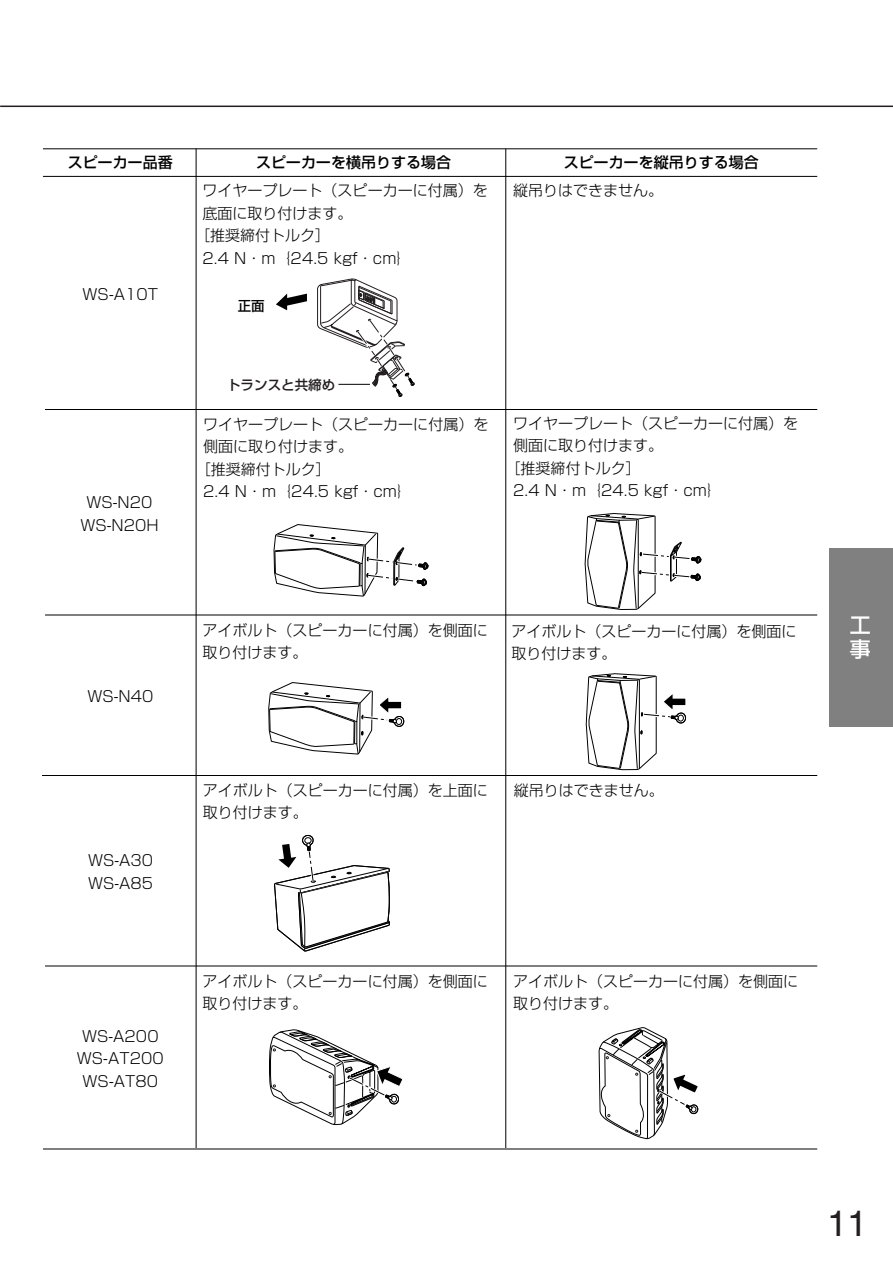
<style>
.page{position:relative;width:893px;height:1263px;background:#fff}
.page>*{position:absolute;margin:0;border:0;box-sizing:border-box;transform-origin:0 0}
.t1{font:36px "Helvetica";color:#231f20}
.t2{font:500 21px/24px "Shin Go";color:#fff}
.t3{font:300 15px/22.5px "Shin Go";color:#000}
.t4{font:500 15px "Shin Go";color:#000}
.t5{font:500 13.5px "Shin Go";color:#231f20}
.t6{font:500 13.5px "Shin Go";color:#000}
</style>
<div class="page">
<hr style="left:0;top:106px;width:892px;height:1px;background:#231f20">
<div style="left:829px;top:549px;width:63px;height:178px;background:#808080"></div>
<hr style="left:43px;top:148px;width:774px;height:1px;background:#000">
<hr style="left:43px;top:176px;width:774px;height:1px;background:#000">
<svg style="left:268px;top:278px;width:160px;height:674px"></svg>
<svg style="left:269px;top:1029px;width:134px;height:97px"></svg>
<svg style="left:584px;top:513px;width:117px;height:97px"></svg>
<svg style="left:585px;top:673px;width:101px;height:97px"></svg>
<svg style="left:598px;top:965px;width:102px;height:184px"></svg>
<hr style="left:196px;top:148px;width:1px;height:1000px;background:#000">
<hr style="left:505px;top:149px;width:1px;height:999px;background:#000">
<hr style="left:45px;top:409px;width:772px;height:1px;background:#000">
<hr style="left:45px;top:615px;width:772px;height:1px;background:#000">
<hr style="left:42px;top:775px;width:775px;height:1px;background:#000">
<hr style="left:45px;top:966px;width:772px;height:1px;background:#000">
<hr style="left:43px;top:1149px;width:774px;height:1px;background:#000">
<p class="t4" style="left:68px;top:157px;width:107px">スピーカー品番</p>
<p class="t4" style="left:256px;top:157px;width:197px">スピーカーを横吊りする場合</p>
<p class="t4" style="left:563px;top:157px;width:196px">スピーカーを縦吊りする場合</p>
<p class="t3" style="left:83px;top:286px;width:77px">WS-A10T</p>
<p class="t3" style="left:80px;top:493px;width:80px;text-align:center">WS-N20<br>WS-N20H</p>
<p class="t3" style="left:87px;top:687px;width:68px">WS-N40</p>
<p class="t3" style="left:88px;top:851px;width:67px">WS-A30<br>WS-A85</p>
<p class="t3" style="left:77px;top:1027px;width:88px;text-align:center">WS-A200<br>WS-AT200<br>WS-AT80</p>
<p class="t3" style="left:202px;top:181px;width:286px">ワイヤープレート（スピーカーに付属）を</p>
<p class="t3" style="left:202px;top:204px;width:151px">底面に取り付けます。</p>
<p class="t3" style="left:195px;top:226px;width:136px">［推奨締付トルク］</p>
<p class="t3" style="left:202px;top:249px;width:210px">2.4 N・m｛24.5 kgf・cm｝</p>
<p class="t6" style="left:238px;top:301px;width:29px">正面</p>
<p class="t3" style="left:513px;top:181px;width:151px">縦吊りはできません。</p>
<p class="t5" style="left:227px;top:380px;width:110px">トランスと共締め</p>
<p class="t3" style="left:203px;top:415px;width:286px">ワイヤープレート（スピーカーに付属）を</p>
<p class="t3" style="left:203px;top:437px;width:151px">側面に取り付けます。</p>
<p class="t3" style="left:196px;top:460px;width:136px">［推奨締付トルク］</p>
<p class="t3" style="left:203px;top:482px;width:210px">2.4 N・m｛24.5 kgf・cm｝</p>
<p class="t3" style="left:513px;top:414px;width:286px">ワイヤープレート（スピーカーに付属）を</p>
<p class="t3" style="left:513px;top:436px;width:151px">側面に取り付けます。</p>
<p class="t3" style="left:505px;top:459px;width:136px">［推奨締付トルク］</p>
<p class="t3" style="left:513px;top:481px;width:210px">2.4 N・m｛24.5 kgf・cm｝</p>
<p class="t3" style="left:202px;top:621px;width:286px">アイボルト（スピーカーに付属）を側面に取り付けます。</p>
<p class="t3" style="left:511px;top:622px;width:286px">アイボルト（スピーカーに付属）を側面に取り付けます。</p>
<p class="t3" style="left:203px;top:781px;width:286px">アイボルト（スピーカーに付属）を上面に取り付けます。</p>
<p class="t3" style="left:514px;top:781px;width:151px">縦吊りはできません。</p>
<p class="t3" style="left:202px;top:972px;width:286px">アイボルト（スピーカーに付属）を側面に取り付けます。</p>
<p class="t3" style="left:513px;top:972px;width:287px">アイボルト（スピーカーに付属）を側面に取り付けます。</p>
<h2 class="t2" style="left:849px;top:616px;width:22px">工事</h2>
<h1 class="t1" style="left:827px;top:1211px;width:42px">11</h1>
</div>
